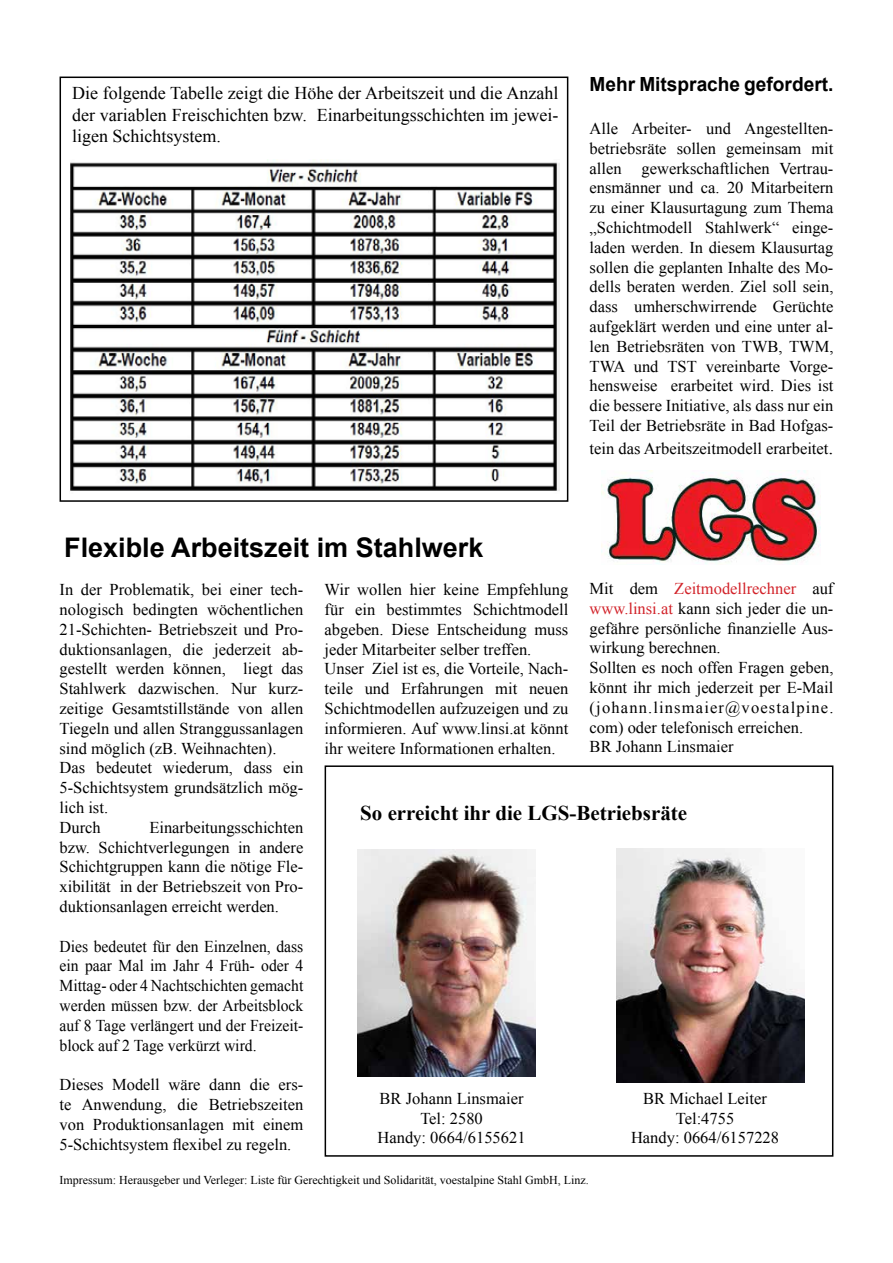
<style>
.page{position:relative;width:893px;height:1263px;background:#fff}
.page>*{position:absolute;margin:0;border:0;box-sizing:border-box;transform-origin:0 0}
.t1{font:700 27px "Arial";color:#000}
.t2{font:700 21px "Times New Roman";color:#000}
.t3{font:700 19.5px "Arial";color:#000}
.t4{font:18px/21.6px "Times New Roman";color:#000;text-align:justify}
.t5{font:16.5px/19.8px "Times New Roman";color:#000}
.t6{font:16.5px/19.8px "Times New Roman";color:#000;text-align:justify;scale:.95 1}
.t7{font:12px "Times New Roman";color:#000}
.s1{font-size:19.5px}
.s2{color:#d2232a}
</style>
<div class="page">
<div style="left:325px;top:765px;width:508px;height:392px;border:2px solid #000"></div>
<img style="left:357px;top:849px;width:178px;height:228px">
<img style="left:617px;top:848px;width:188px;height:234px">
<div style="left:60px;top:77px;width:508px;height:425px;border:2px solid #000"></div>
<img style="left:70px;top:159px;width:489px;height:332px">
<img style="left:601px;top:471px;width:220px;height:93px">
<p class="t4" style="left:72px;top:82px;width:488px">Die folgende Tabelle zeigt die Höhe der Arbeitszeit und die Anzahl der variablen Freischichten bzw. Einarbeitungsschichten im jewei&shy;ligen Schichtsystem.</p>
<p class="t3" style="left:590px;top:71px;width:245px">Mehr Mitsprache gefordert.</p>
<p class="t5" style="left:590px;top:118px;width:245px;text-align:justify">Alle Arbeiter- und Angestellten&shy;betriebsräte sollen gemeinsam mit allen gewerkschaftlichen Vertrau&shy;ensmänner und ca. 20 Mitarbeitern zu einer Klausurtagung zum Thema „Schichtmodell Stahlwerk“ einge&shy;laden werden. In diesem Klausurtag sollen die geplanten Inhalte des Mo&shy;dells beraten werden. Ziel soll sein, dass umherschwirrende Gerüchte aufgeklärt werden und eine unter al&shy;len Betriebsräten von TWB, TWM, TWA und TST vereinbarte Vorge&shy;hensweise erarbeitet wird. Dies ist die bessere Initiative, als dass nur ein Teil der Betriebsräte in Bad Hofgas-</p>
<p class="t5" style="left:590px;top:439px;width:245px">tein das Arbeitszeitmodell erarbeitet<span class="s1">.</span></p>
<h1 class="t1" style="left:64px;top:530px;width:421px">Flexible Arbeitszeit im Stahlwerk</h1>
<p class="t5" style="left:60px;top:579px;width:245px">In der Problematik, bei einer tech&shy;nologisch bedingten wöchentlichen<br>21-Schichten- Betriebszeit und Pro&shy;duktionsanlagen, die jederzeit ab&shy;gestellt werden können, liegt das<br>Stahlwerk dazwischen. Nur kurz&shy;zeitige Gesamtstillstände von allen<br>Tiegeln und allen Stranggussanlagen sind möglich (zB. Weihnachten).<br>Das bedeutet wiederum, dass ein<br>5-Schichtsystem grundsätzlich mög&shy;lich ist.<br>Durch</p>
<p class="t5" style="left:60px;top:817px;width:245px;text-align:justify;text-indent:90px">Einarbeitungsschichten bzw. Schichtverlegungen in andere Schichtgruppen kann die nötige Fle&shy;xibilität in der Betriebszeit von Pro&shy;duktionsanlagen erreicht werden.</p>
<p class="t6" style="left:60px;top:936px;width:258px">Dies bedeutet für den Einzelnen, dass ein paar Mal im Jahr 4 Früh- oder 4<br>Mittag- oder 4 Nachtschichten gemacht werden müssen bzw. der Arbeitsblock auf 8 Tage verlängert und der Freizeit&shy;block auf 2 Tage verkürzt wird.</p>
<p class="t5" style="left:60px;top:1074px;width:245px;text-align:justify">Dieses Modell wäre dann die ers&shy;te Anwendung, die Betriebszeiten von Produktionsanlagen mit einem 5-Schichtsystem flexibel zu regeln.</p>
<p class="t5" style="left:325px;top:579px;width:245px">Wir wollen hier keine Empfehlung für ein bestimmtes Schichtmodell abgeben. Diese Entscheidung muss jeder Mitarbeiter selber treffen.<br>Unser Ziel ist es, die Vorteile, Nach&shy;teile und Erfahrungen mit neuen Schichtmodellen aufzuzeigen und zu informieren. Auf www.linsi.at könnt ihr weitere Informationen erhalten.</p>
<p class="t5" style="left:590px;top:578px;width:245px">Mit dem <span class="s2">Zeitmodellrechner</span> auf <span class="s2">www.linsi.at</span> kann sich jeder die un&shy;gefähre persönliche finanzielle Aus&shy;wirkung berechnen.<br>Sollten es noch offen Fragen geben, könnt ihr mich jederzeit per E-Mail (johann.linsmaier@voestalpine. com) oder telefonisch erreichen.<br>BR Johann Linsmaier</p>
<p class="t2" style="left:360px;top:798px;width:329px">So erreicht ihr die LGS-Betriebsräte</p>
<p class="t5" style="left:378px;top:1088px;width:150px;text-align:center">BR Johann Linsmaier<br>Tel: 2580<br>Handy: 0664/6155621</p>
<p class="t5" style="left:631px;top:1088px;width:150px;text-align:center">BR Michael Leiter<br>Tel:4755<br>Handy: 0664/6157228</p>
<p class="t7" style="left:60px;top:1172px;width:531px">Impressum: Herausgeber und Verleger: Liste für Gerechtigkeit und Solidarität, voestalpine Stahl GmbH, Linz.</p>
</div>
